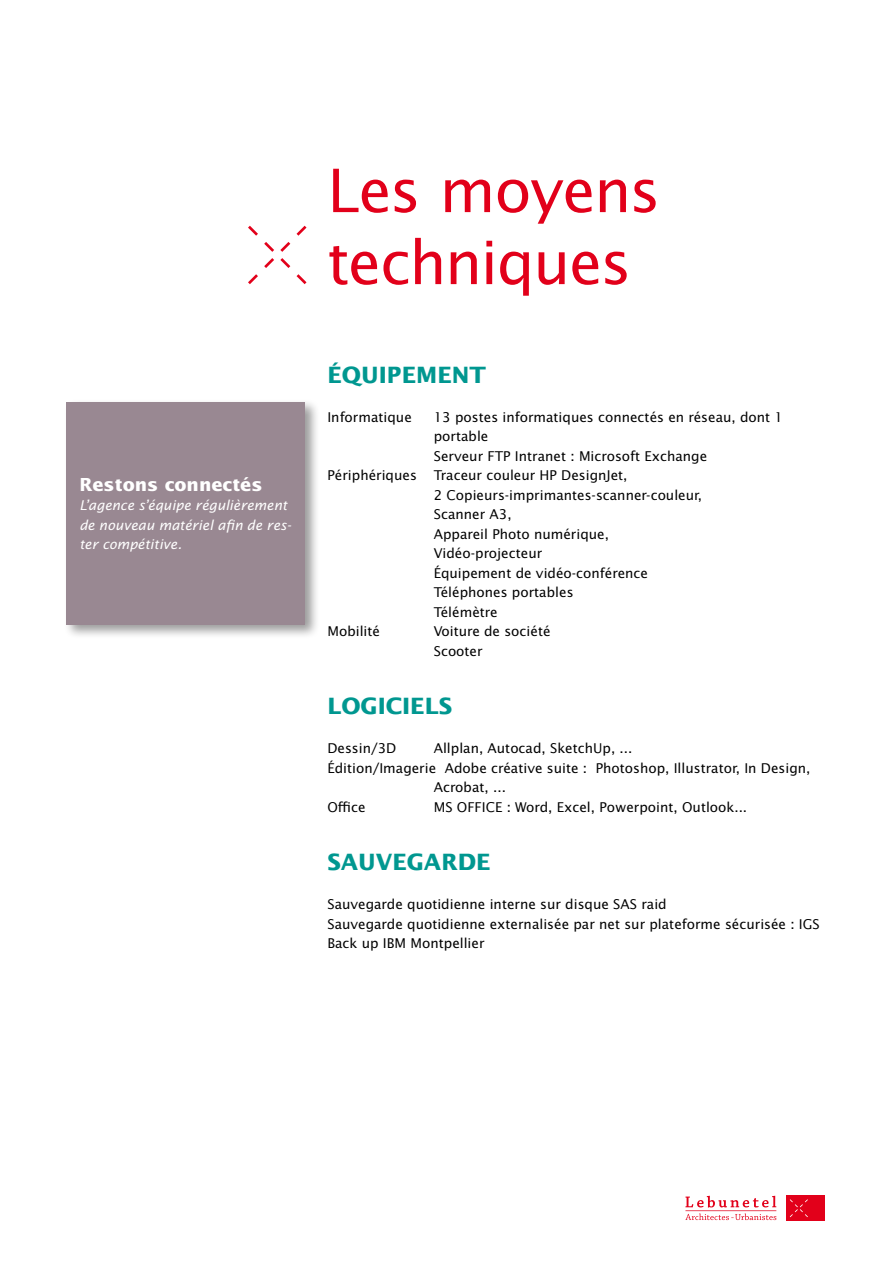
<style>
.page{position:relative;width:893px;height:1263px;background:#fff}
.page>*{position:absolute;margin:0;border:0;box-sizing:border-box;transform-origin:0 0}
.t1{font:60px/72px "Lucida Sans Std";letter-spacing:-.025em;color:#e2001a}
.t2{font:700 22.5px "Lucida Sans Std";color:#009790}
.t3{font:700 18px "Lucida Sans Std";color:#fff}
.t4{font:13.5px/19.5px "Lucida Sans Std";color:#000}
.t5{font:italic 13.5px/19.5px "Lucida Sans Std";color:#fff}
</style>
<div class="page">
<svg style="left:685px;top:1196px;width:91px;height:24px"></svg>
<svg style="left:248px;top:226px;width:58px;height:58px"></svg>
<div style="left:64px;top:399px;width:257px;height:240px;background:#000;opacity:.4"></div>
<div style="left:67px;top:402px;width:238px;height:222px;background:#998892"></div>
<div style="left:787px;top:1195px;width:38px;height:25px;background:#e2001a"></div>
<svg style="left:790px;top:1199px;width:18px;height:18px"></svg>
<h3 class="t3" style="left:79px;top:474px;width:185px">RESTONS CONNECTÉS</h3>
<p class="t5" style="left:79px;top:496px;width:213px">L’agence s’équipe régulièrement de nouveau matériel afin de res&shy;ter compétitive.</p>
<h1 class="t1" style="left:327px;top:156px;width:334px">Les moyens techniques</h1>
<h2 class="t2" style="left:327px;top:362px;width:160px">ÉQUIPEMENT</h2>
<p class="t4" style="left:327px;top:407px;width:86px">Informatique</p>
<p class="t4" style="left:434px;top:407px;width:351px">13 postes informatiques connectés en réseau, dont 1</p>
<p class="t4" style="left:434px;top:427px;width:56px">portable</p>
<p class="t4" style="left:434px;top:446px;width:275px">Serveur FTP Intranet : Microsoft Exchange</p>
<p class="t4" style="left:327px;top:466px;width:302px">Périphériques Traceur couleur HP DesignJet,</p>
<p class="t4" style="left:434px;top:485px;width:270px">2 Copieurs-imprimantes-scanner-couleur,</p>
<p class="t4" style="left:434px;top:505px;width:79px">Scanner A3,</p>
<p class="t4" style="left:434px;top:524px;width:177px">Appareil Photo numérique,</p>
<p class="t4" style="left:434px;top:544px;width:110px">Vidéo-projecteur</p>
<p class="t4" style="left:434px;top:563px;width:216px">Équipement de vidéo-conférence</p>
<p class="t4" style="left:434px;top:583px;width:141px">Téléphones portables</p>
<p class="t4" style="left:434px;top:602px;width:65px">Télémètre</p>
<p class="t4" style="left:327px;top:622px;width:54px">Mobilité</p>
<p class="t4" style="left:434px;top:622px;width:118px">Voiture de société<br>Scooter</p>
<h2 class="t2" style="left:327px;top:693px;width:126px">LOGICIELS</h2>
<p class="t4" style="left:327px;top:739px;width:70px">Dessin/3D</p>
<p class="t4" style="left:434px;top:739px;width:200px">Allplan, Autocad, SketchUp, ...</p>
<p class="t4" style="left:327px;top:758px;width:484px">Édition/Imagerie Adobe créative suite : Photoshop, Illustrator, In Design,</p>
<p class="t4" style="left:434px;top:778px;width:74px">Acrobat, ...</p>
<p class="t4" style="left:327px;top:797px;width:40px">Office</p>
<p class="t4" style="left:434px;top:797px;width:315px">MS OFFICE : Word, Excel, Powerpoint, Outlook...</p>
<h2 class="t2" style="left:327px;top:849px;width:165px">SAUVEGARDE</h2>
<p class="t4" style="left:327px;top:895px;width:494px">Sauvegarde quotidienne interne sur disque SAS raid<br>Sauvegarde quotidienne externalisée par net sur plateforme sécurisée : IGS<br>Back up IBM Montpellier</p>
</div>
